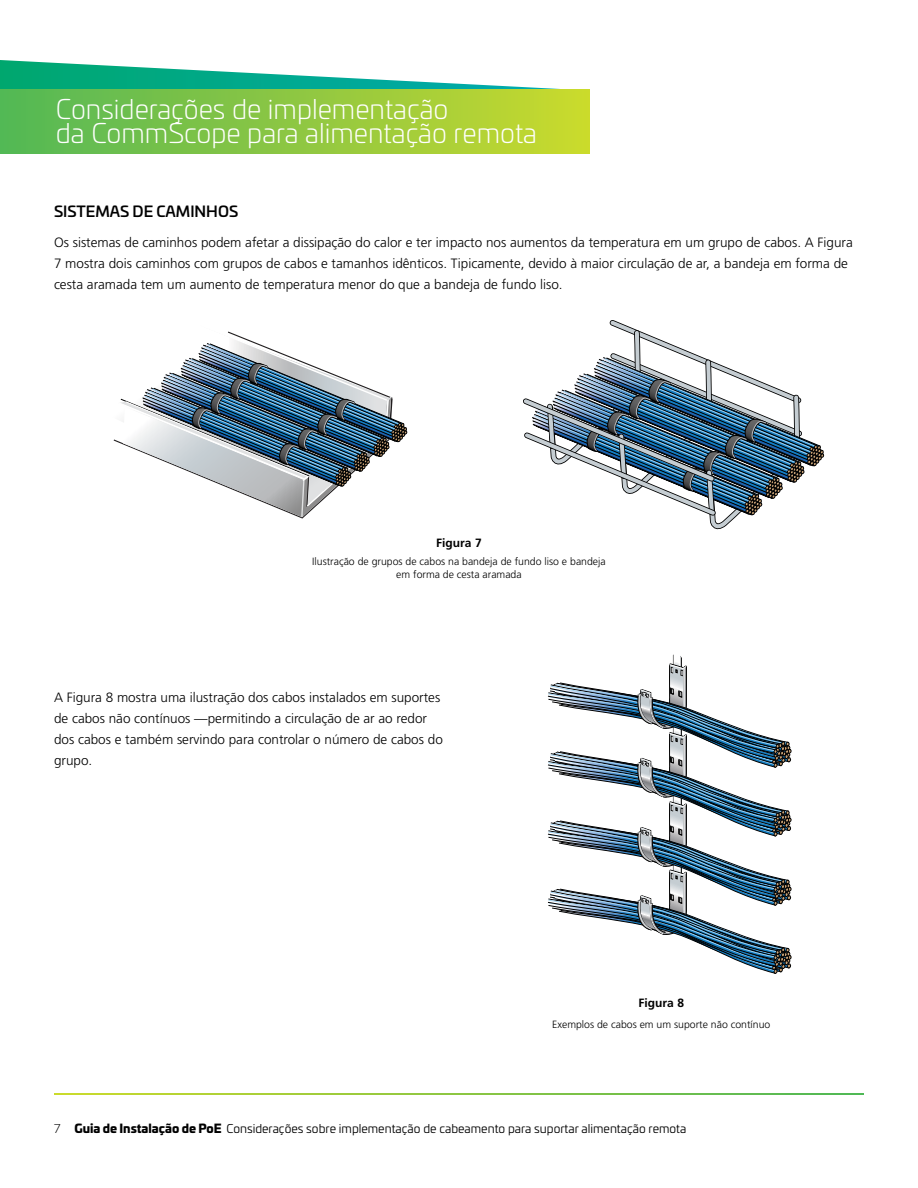
<style>
.page{position:relative;width:918px;height:1188px;background:#fff}
.page>*{position:absolute;margin:0;border:0;box-sizing:border-box;transform-origin:0 0}
.t1{font:300 27px/24px "Univia Pro";color:#fff}
.t2{font:500 15px "Univia Pro";color:#000}
.t3{font:300 13.5px/21px "Frutiger LT Std";color:#000}
.t4{font:12px "Univia Pro";color:#000}
.t5{font:700 12px "Frutiger LT Std";color:#000}
.t6{font:300 10.5px/12.6px "Frutiger LT Std";color:#000;text-align:center}
.s1{font-weight:300}
.s2{font-weight:900}
</style>
<div class="page">
<svg style="left:54px;top:1093px;width:810px;height:2px"></svg>
<svg style="left:0;top:60px;width:590px;height:30px"></svg>
<div style="left:0;top:90px;width:590px;height:63px;background:linear-gradient(to right,#53b756,#c9d92d)"></div>
<svg style="left:523px;top:320px;width:301px;height:210px"></svg>
<svg style="left:113px;top:331px;width:294px;height:188px"></svg>
<svg style="left:548px;top:654px;width:243px;height:320px"></svg>
<h1 class="t1" style="left:56px;top:96px;width:483px">Considerações de implementação<br>da CommScope para alimentação remota</h1>
<p class="t2" style="left:54px;top:200px;width:186px">SISTEMAS DE CAMINHOS</p>
<p class="t3" style="left:54px;top:232px;width:800px">Os sistemas de caminhos podem afetar a dissipação do calor e ter impacto nos aumentos da temperatura em um grupo de cabos. A Figura<br>7 mostra dois caminhos com grupos de cabos e tamanhos idênticos. Tipicamente, devido à maior circulação de ar, a bandeja em forma de cesta aramada tem um aumento de temperatura menor do que a bandeja de fundo liso.</p>
<p class="t5" style="left:436px;top:535px;width:47px">Figura 7</p>
<p class="t6" style="left:312px;top:555px;width:295px">Ilustração de grupos de cabos na bandeja de fundo liso e bandeja em forma de cesta aramada</p>
<p class="t3" style="left:54px;top:687px;width:390px">A Figura 8 mostra uma ilustração dos cabos instalados em suportes de cabos não contínuos —permitindo a circulação de ar ao redor dos cabos e também servindo para controlar o número de cabos do grupo.</p>
<p class="t5" style="left:639px;top:996px;width:47px">Figura 8</p>
<p class="t6" style="left:552px;top:1018px;width:220px">Exemplos de cabos em um suporte não contínuo</p>
<p class="t4" style="left:54px;top:1120px;width:634px"><span class="s1">7</span> <span class="s2">Guia de Instalação de PoE</span> Considerações sobre implementação de cabeamento para suportar alimentação remota</p>
</div>
